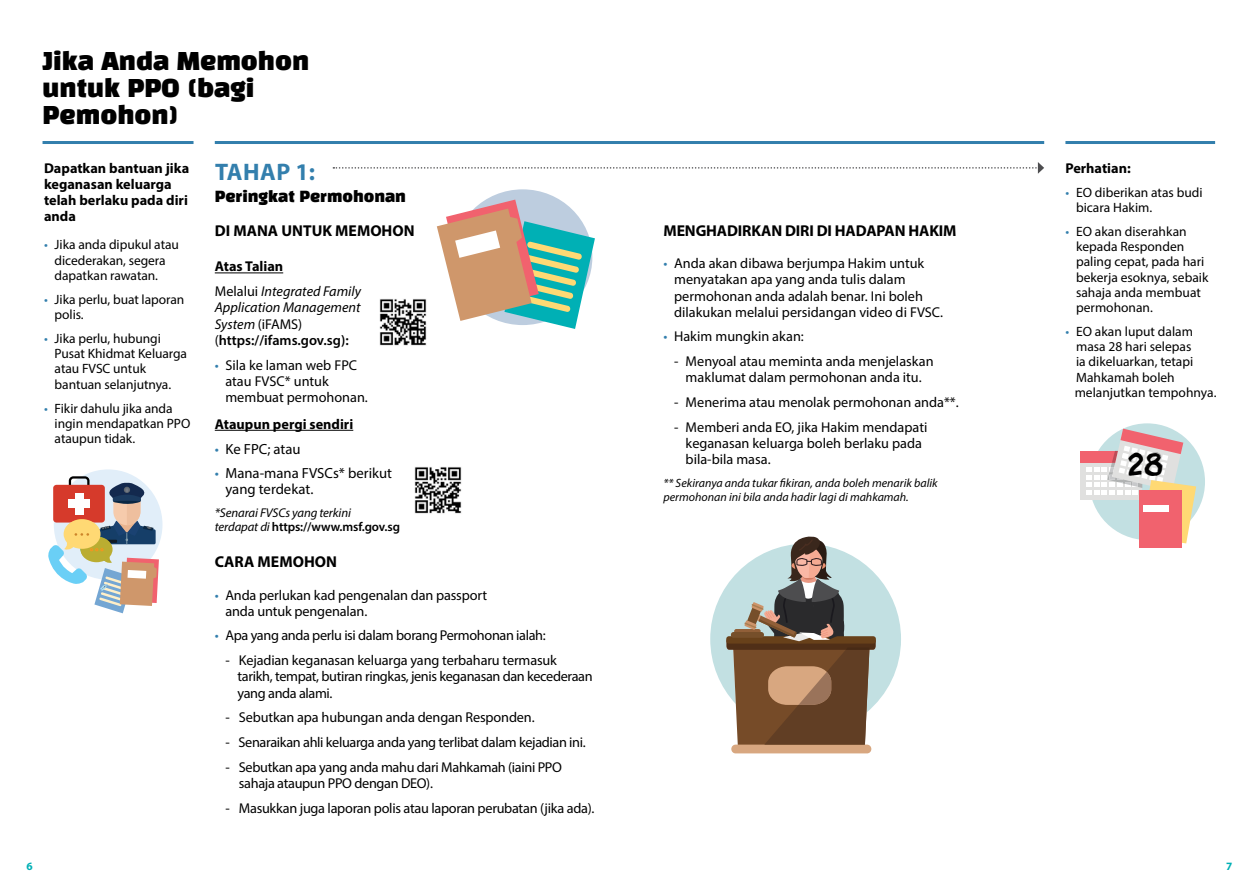
<style>
.page{position:relative;width:1259px;height:893px;background:#fff}
.page>*{position:absolute;margin:0;border:0;box-sizing:border-box;transform-origin:0 0}
.t1{font:29.25px "appopaint";color:#000}
.t2{font:24px/27px "Black Han Sans";color:#000}
.t3{font:700 24px "Myriad Pro";letter-spacing:.02em;color:#337fad}
.t4{font:700 15.75px "Myriad Pro";letter-spacing:-.005em;color:#000}
.t5{font:15px "Black Han Sans";color:#000}
.t6{font:14.7px/16.2px "Myriad Pro";color:#000}
.t7{font:14.25px/16.2px "Myriad Pro";letter-spacing:-.01em;color:#000}
.t8{font:italic 14.25px/16.2px "Myriad Pro";color:#000}
.t9{font:700 14.25px/16.2px "Myriad Pro";color:#000}
.t10{font:13.5px/15.3px "Myriad Pro";color:#000}
.t11{font:italic 12.75px/14.2px "Myriad Pro";letter-spacing:-.01em;color:#000}
.t12{font:italic 12px/14.2px "Myriad Pro";color:#000}
.t13{font:700 11.25px "Myriad Pro";color:#00b0b5}
.s1{font-weight:700;font-style:normal}
.s2{font-style:normal}
.s3{font-weight:600;font-style:normal}
.s4{color:#337fad}
</style>
<div class="page">
<hr style="left:43px;top:141px;width:150px;height:3px;background:#337fad">
<svg style="left:333px;top:162px;width:711px;height:12px"></svg>
<div style="left:453px;top:189px;width:139px;height:136px;background:#bdcddf;border-radius:50%"></div>
<svg style="left:437px;top:200px;width:158px;height:129px"></svg>
<hr style="left:215px;top:273px;width:68px;height:1px;background:#000">
<hr style="left:215px;top:430px;width:138px;height:1px;background:#000">
<img style="left:379px;top:299px;width:48px;height:47px">
<hr style="left:215px;top:141px;width:829px;height:3px;background:#337fad">
<hr style="left:1065px;top:141px;width:150px;height:3px;background:#337fad">
<div style="left:54px;top:469px;width:108px;height:111px;background:#e1eef9;border-radius:50%"></div>
<svg style="left:49px;top:476px;width:110px;height:137px"></svg>
<img style="left:414px;top:467px;width:48px;height:47px">
<div style="left:1089px;top:423px;width:116px;height:117px;background:#c2e0e2;border-radius:50%"></div>
<div style="left:1080px;top:455px;width:62px;height:45px;background:#e0e0df"></div>
<div style="left:1080px;top:451px;width:62px;height:12px;background:#f1626e"></div>
<svg style="left:1086px;top:429px;width:110px;height:114px"></svg>
<div style="left:1139px;top:490px;width:42px;height:58px;background:#f1626e"></div>
<div style="left:1143px;top:505px;width:25px;height:7px;background:#fff"></div>
<div style="left:731px;top:745px;width:140px;height:8px;background:#d8a780;border-radius:4px"></div>
<svg style="left:710px;top:536px;width:191px;height:209px"></svg>
<div style="left:731px;top:632px;width:33px;height:6px;background:#764f2a;border-radius:3px"></div>
<h2 class="t2" style="left:43px;top:49px;width:268px">Jika Anda Memohon untuk PPO (bagi<br>Pemohon)</h2>
<h2 class="t3" style="left:215px;top:156px;width:101px">TAHAP 1:</h2>
<p class="t5" style="left:215px;top:190px;width:193px">Peringkat Permohonan</p>
<p class="t4" style="left:215px;top:220px;width:201px">DI MANA UNTUK MEMOHON</p>
<p class="t8" style="left:215px;top:254px;width:148px;line-height:24.8px"><span class="s1">Atas Talian<br></span><span class="s2">Melalui</span> Integrated Family</p>
<p class="t8" style="left:215px;top:299px;width:147px">Application Management<br>System <span class="s2">(iFAMS) (</span><span class="s3">https://ifams.gov.sg):</span></p>
<p class="t7" style="left:225px;top:356px;width:144px;text-indent:-11px"><span class="s4">•</span> Sila ke laman web FPC atau FVSC* untuk membuat permohonan.</p>
<p class="t9" style="left:215px;top:415px;width:140px">Ataupun pergi sendiri</p>
<p class="t6" style="left:215px;top:440px;width:87px"><span class="s4">•</span> Ke FPC; atau</p>
<p class="t6" style="left:225px;top:465px;width:168px;text-indent:-11px"><span class="s4">•</span> Mana-mana FVSCs* berikut yang terdekat.</p>
<p class="t11" style="left:215px;top:506px;width:187px">*Senarai FVSCs yang terkini<br>terdapat di <span class="s3">https://www.msf.gov.sg</span></p>
<p class="t4" style="left:215px;top:551px;width:124px">CARA MEMOHON</p>
<p class="t7" style="left:225px;top:586px;width:263px;text-indent:-11px"><span class="s4">•</span> Anda perlukan kad pengenalan dan passport anda untuk pengenalan.</p>
<p class="t7" style="left:215px;top:627px;width:332px"><span class="s4">•</span> Apa yang anda perlu isi dalam borang Permohonan ialah:</p>
<p class="t7" style="left:237px;top:652px;width:357px;text-indent:-12px">- Kejadian keganasan keluarga yang terbaharu termasuk tarikh, tempat, butiran ringkas, jenis keganasan dan kecederaan yang anda alami.</p>
<p class="t7" style="left:225px;top:709px;width:311px">- Sebutkan apa hubungan anda dengan Responden.</p>
<p class="t7" style="left:225px;top:734px;width:362px">- Senaraikan ahli keluarga anda yang terlibat dalam kejadian ini.</p>
<p class="t7" style="left:239px;top:759px;width:325px;text-indent:-13px">- Sebutkan apa yang anda mahu dari Mahkamah (iaini PPO sahaja ataupun PPO dengan DEO).</p>
<p class="t7" style="left:225px;top:799px;width:370px">- Masukkan juga laporan polis atau laporan perubatan (jika ada).</p>
<p class="t9" style="left:44px;top:159px;width:147px">Dapatkan bantuan jika keganasan keluarga telah berlaku pada diri anda</p>
<p class="t10" style="left:55px;top:237px;width:126px;text-indent:-11px"><span class="s4">•</span> Jika anda dipukul atau dicederakan, segera dapatkan rawatan.</p>
<p class="t10" style="left:55px;top:291px;width:131px;text-indent:-11px"><span class="s4">•</span> Jika perlu, buat laporan polis.</p>
<p class="t10" style="left:55px;top:330px;width:134px;text-indent:-11px"><span class="s4">•</span> Jika perlu, hubungi<br>Pusat Khidmat Keluarga atau FVSC untuk bantuan selanjutnya.</p>
<p class="t10" style="left:55px;top:400px;width:137px;text-indent:-11px"><span class="s4">•</span> Fikir dahulu jika anda ingin mendapatkan PPO ataupun tidak.</p>
<p class="t4" style="left:663px;top:220px;width:294px">MENGHADIRKAN DIRI DI HADAPAN HAKIM</p>
<p class="t7" style="left:674px;top:255px;width:270px;text-indent:-11px"><span class="s4">•</span> Anda akan dibawa berjumpa Hakim untuk menyatakan apa yang anda tulis dalam permohonan anda adalah benar. Ini boleh dilakukan melalui persidangan video di FVSC.</p>
<p class="t7" style="left:663px;top:328px;width:142px"><span class="s4">•</span> Hakim mungkin akan:</p>
<p class="t7" style="left:674px;top:353px;width:261px;text-align:center">- Menyoal atau meminta anda menjelaskan maklumat dalam permohonan anda itu.</p>
<p class="t7" style="left:674px;top:394px;width:286px">- Menerima atau menolak permohonan anda**.</p>
<p class="t7" style="left:685px;top:419px;width:243px;text-indent:-11px">- Memberi anda EO, jika Hakim mendapati keganasan keluarga boleh berlaku pada bila-bila masa.</p>
<p class="t12" style="left:663px;top:476px;width:276px">** Sekiranya anda tukar fikiran, anda boleh menarik balik permohonan ini bila anda hadir lagi di mahkamah.</p>
<p class="t9" style="left:1065px;top:159px;width:67px">Perhatian:</p>
<p class="t10" style="left:1076px;top:184px;width:128px;text-indent:-11px"><span class="s4">•</span> EO diberikan atas budi bicara Hakim.</p>
<p class="t10" style="left:1076px;top:223px;width:134px;text-indent:-11px"><span class="s4">•</span> EO akan diserahkan kepada Responden paling cepat, pada hari bekerja esoknya, sebaik sahaja anda membuat permohonan.</p>
<p class="t10" style="left:1074px;top:323px;width:143px;text-indent:-9px"><span class="s4">•</span> EO akan luput dalam masa 28 hari selepas<br>ia dikeluarkan, tetapi<br>Mahkamah boleh melanjutkan tempohnya.</p>
<h1 class="t1" style="left:1128px;top:447px;width:36px">28</h1>
<p class="t13" style="left:26px;top:858px;width:8px">6</p>
<p class="t13" style="left:1226px;top:858px;width:8px">7</p>
</div>
